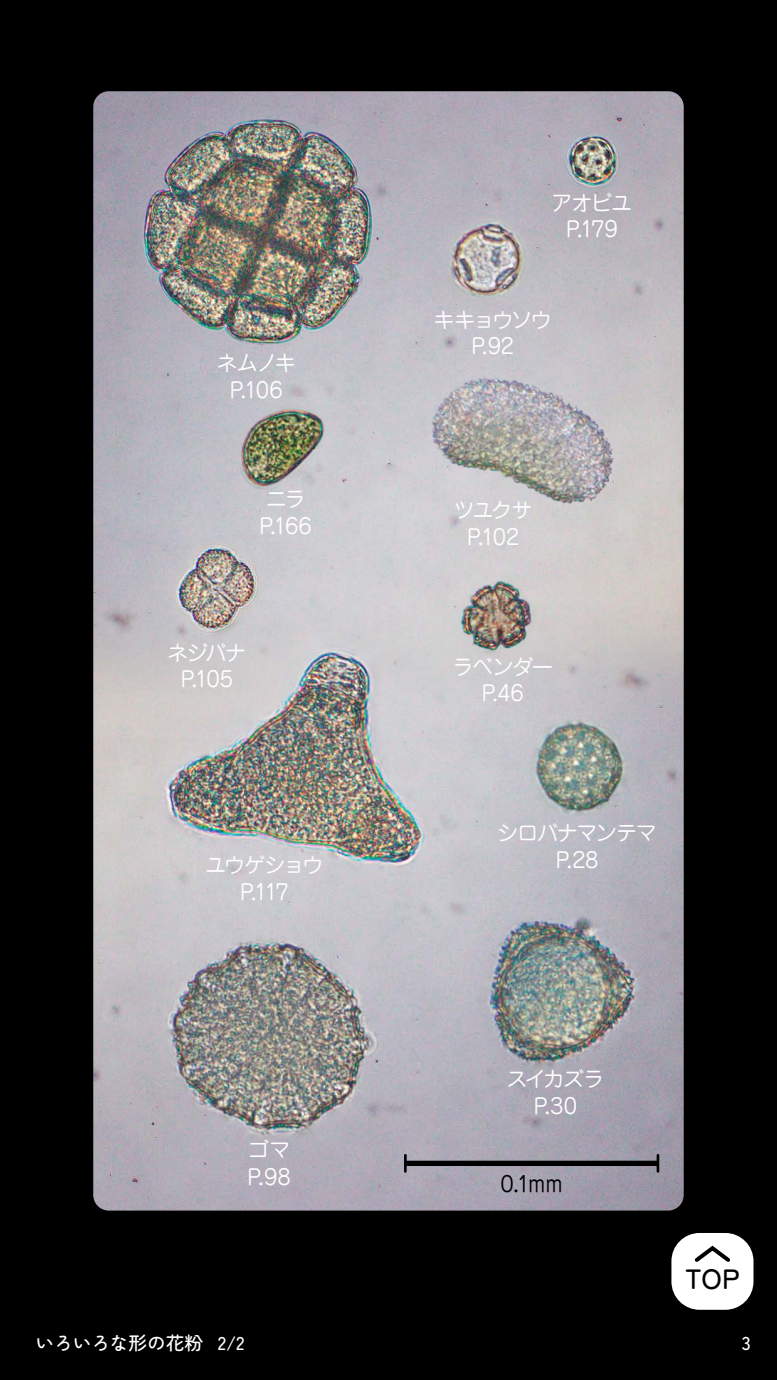
<style>
.page{position:relative;width:777px;height:1380px;background:#fff}
.page>*{position:absolute;margin:0;border:0;box-sizing:border-box;transform-origin:0 0}
.t1{font:500 27.88px "Zen Maru Gothic";color:#000}
.t2{font:21.25px/26.6px "P Jun 201 Pro N";letter-spacing:-.075em;color:#fff;text-align:center}
.t3{font:21.25px/26.6px "P Jun 201 Pro N";letter-spacing:-.11em;color:#fff;text-align:center}
.t4{font:21.25px/26.6px "P Jun 201 Pro N";letter-spacing:-.095em;color:#fff;text-align:center}
.t5{font:21.25px "P Jun 201 Pro N";color:#000}
.t6{font:500 18.62px "Zen Maru Gothic";color:#fff}
</style>
<div class="page">
<div style="left:0;top:0;width:776px;height:1380px;background:#000"></div>
<img style="left:93px;top:91px;width:590px;height:1120px">
<img style="left:115px;top:92px;width:535px;height:1052px">
<svg style="left:404px;top:1155px;width:2px;height:16px"></svg>
<hr style="left:656px;top:1155px;width:3px;height:16px;background:#000">
<div style="left:671px;top:1233px;width:82px;height:77px;background:#fff;border-radius:28px"></div>
<svg style="left:694px;top:1245px;width:36px;height:17px"></svg>
<p class="t2" style="left:216px;top:349px;width:81px">ネムノキ<br>P.106</p>
<p class="t2" style="left:259px;top:485px;width:54px">ニラ<br>P.166</p>
<p class="t2" style="left:167px;top:638px;width:81px">ネジバナ<br>P.105</p>
<p class="t3" style="left:205px;top:851px;width:120px">ユウゲショウ<br>P.117</p>
<p class="t2" style="left:247px;top:1136px;width:45px;text-align:left">ゴマ<br>P.98</p>
<p class="t2" style="left:551px;top:188px;width:83px">アオビユ<br>P.179</p>
<p class="t4" style="left:433px;top:305px;width:120px">キキョウソウ<br>P.92</p>
<p class="t2" style="left:453px;top:496px;width:80px">ツユクサ<br>P.102</p>
<p class="t2" style="left:452px;top:652px;width:102px">ラベンダー<br>P.46</p>
<p class="t2" style="left:497px;top:819px;width:161px">シロバナマンテマ<br>P.28</p>
<p class="t2" style="left:506px;top:1065px;width:99px">スイカズラ<br>P.30</p>
<p class="t5" style="left:500px;top:1167px;width:64px">0.1mm</p>
<h1 class="t1" style="left:685px;top:1261px;width:56px">TOP</h1>
<p class="t6" style="left:35px;top:1332px;width:169px">いろいろな形の花粉</p>
<p class="t6" style="left:741px;top:1332px;width:10px">3</p>
<p class="t6" style="left:218px;top:1332px;width:28px">2/2</p>
</div>
